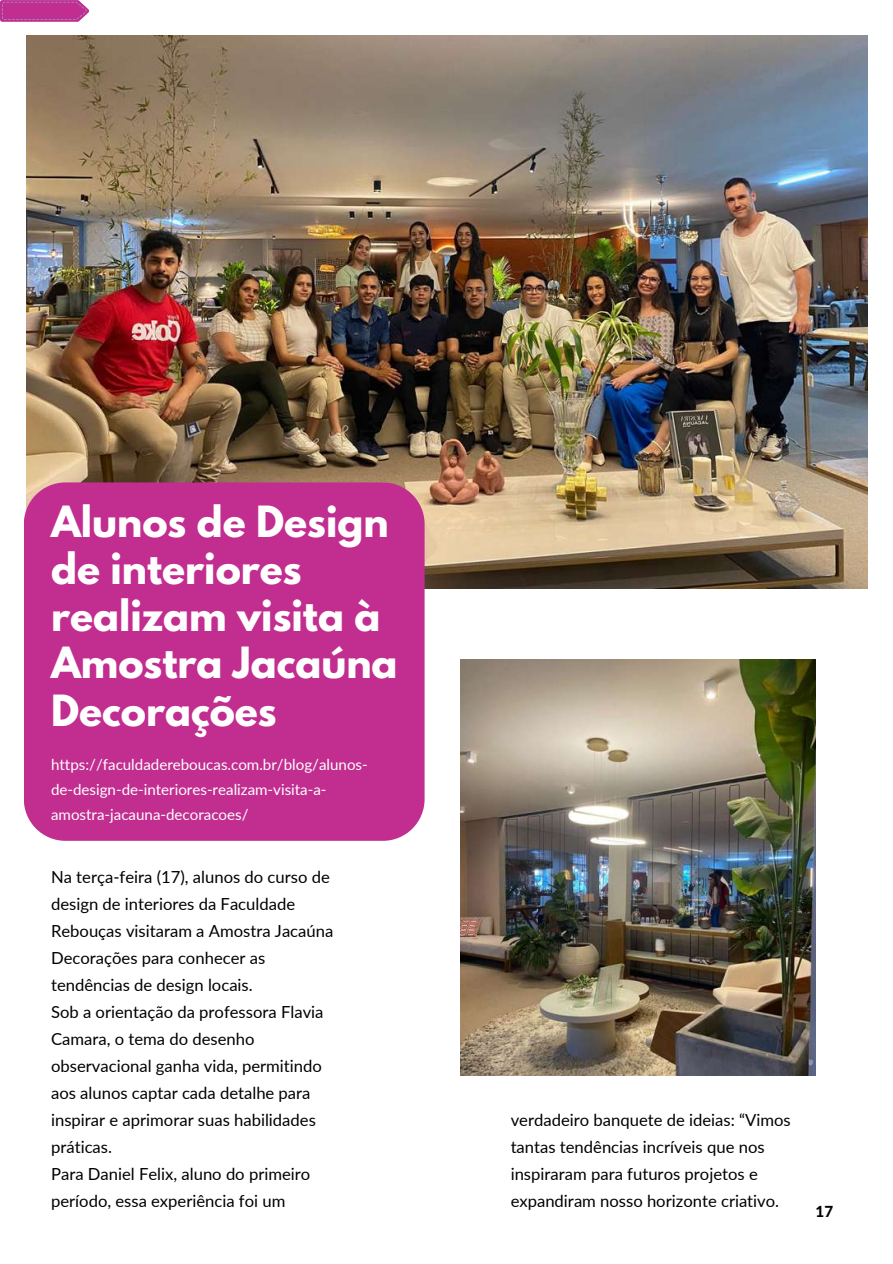
<style>
.page{position:relative;width:893px;height:1264px;background:#fff}
.page>*{position:absolute;margin:0;border:0;box-sizing:border-box;transform-origin:0 0}
.t1{font:700 38.1px/47.2px "League Spartan";color:#fff}
.t2{font:16.65px/27px "Lato";color:#000}
.t3{font:15.15px/24.8px "Lato";color:#fff}
.t4{font:800 15.15px "Lato";color:#000}
</style>
<div class="page">
<img style="left:26px;top:36px;width:841px;height:552px">
<div style="left:24px;top:482px;width:400px;height:358px;background:#c22e90"></div>
<svg style="left:0;top:0;width:89px;height:21px"></svg>
<img style="left:460px;top:659px;width:355px;height:416px">
<h1 class="t1" style="left:51px;top:502px;width:348px">Alunos de Design de interiores realizam visita à<br>Amostra Jacaúna<br>Decorações</h1>
<p class="t3" style="left:51px;top:752px;width:318px">https://faculdadereboucas.com.br/blog/alunos&shy;de-design-de-interiores-realizam-visita-a&shy;amostra-jacauna-decoracoes/</p>
<p class="t2" style="left:51px;top:863px;width:284px">Na terça-feira (17), alunos do curso de design de interiores da Faculdade<br>Rebouças visitaram a Amostra Jacaúna<br>Decorações para conhecer as tendências de design locais.<br>Sob a orientação da professora Flavia<br>Camara, o tema do desenho observacional ganha vida, permitindo aos alunos captar cada detalhe para inspirar e aprimorar suas habilidades práticas.<br>Para Daniel Felix, aluno do primeiro período, essa experiência foi um</p>
<p class="t2" style="left:510px;top:1106px;width:281px">verdadeiro banquete de ideias: “Vimos tantas tendências incríveis que nos inspiraram para futuros projetos e expandiram nosso horizonte criativo.</p>
<p class="t4" style="left:815px;top:1201px;width:19px">17</p>
</div>
